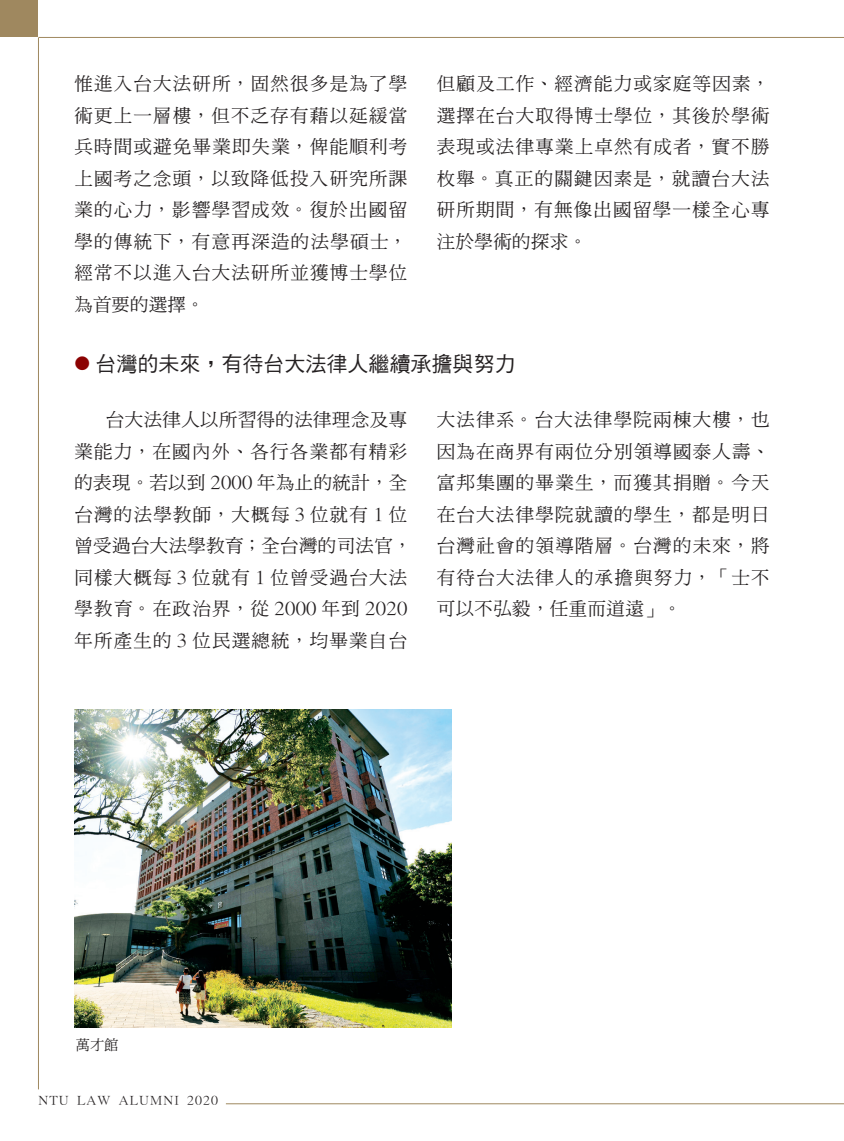
<style>
.page{position:relative;width:844px;height:1141px;background:#fff}
.page>*{position:absolute;margin:0;border:0;box-sizing:border-box;transform-origin:0 0}
.t1{font:21px "DF Hei Md HKP BF";color:#231f20}
.t2{font:18.38px/31.5px "DF Ming Md HKP BF";letter-spacing:.07em;color:#231f20;text-align:justify}
.t3{font:14px "DF Ming Md HKP BF";color:#231f20}
.t4{font:12.25px "DF Ming Md HKP BF";letter-spacing:.1em;color:#231f20}
.s1{font-family:"DF Ming Bd HKP BF";font-size:15.75px;color:#8b0202}
</style>
<div class="page">
<hr style="left:38px;top:37px;width:805px;height:1px;background:#9f885f">
<hr style="left:226px;top:1103px;width:617px;height:1px;background:#9f885f">
<hr style="left:38px;top:38px;width:1px;height:1051px;background:#9f885f">
<div style="left:0;top:0;width:38px;height:37px;background:#9f885f"></div>
<img style="left:74px;top:709px;width:377px;height:318px">
<p class="t2" style="left:74px;top:69px;width:334px">惟進入台大法研所，固然很多是為了學術更上一層樓，但不乏存有藉以延緩當兵時間或避免畢業即失業，俾能順利考上國考之念頭，以致降低投入研究所課業的心力，影響學習成效。復於出國留學的傳統下，有意再深造的法學碩士，經常不以進入台大法研所並獲博士學位為首要的選擇。</p>
<p class="t2" style="left:437px;top:69px;width:334px">但顧及工作、經濟能力或家庭等因素，選擇在台大取得博士學位，其後於學術表現或法律專業上卓然有成者，實不勝枚舉。真正的關鍵因素是，就讀台大法研所期間，有無像出國留學一樣全心專注於學術的探求。</p>
<p class="t1" style="left:74px;top:353px;width:442px"><span class="s1">●</span> 台灣的未來，有待台大法律人繼續承擔與努力</p>
<p class="t2" style="left:74px;top:405px;width:338px;text-align:left;text-indent:31px">台大法律人以所習得的法律理念及專業能力，在國內外、各行各業都有精彩的表現。若以到 2000 年為止的統計，全台灣的法學教師，大概每 3 位就有 1 位曾受過台大法學教育；全台灣的司法官，同樣大概每 3 位就有 1 位曾受過台大法學教育。在政治界，從 2000 年到 2020年所產生的 3 位民選總統，均畢業自台</p>
<p class="t2" style="left:437px;top:405px;width:334px">大法律系。台大法律學院兩棟大樓，也因為在商界有兩位分別領導國泰人壽、富邦集團的畢業生，而獲其捐贈。今天在台大法律學院就讀的學生，都是明日台灣社會的領導階層。台灣的未來，將有待台大法律人的承擔與努力，「士不可以不弘毅，任重而道遠」。</p>
<p class="t3" style="left:76px;top:1038px;width:44px">萬才館</p>
<p class="t4" style="left:38px;top:1094px;width:181px">NTU LAW ALUMNI 2020</p>
</div>
